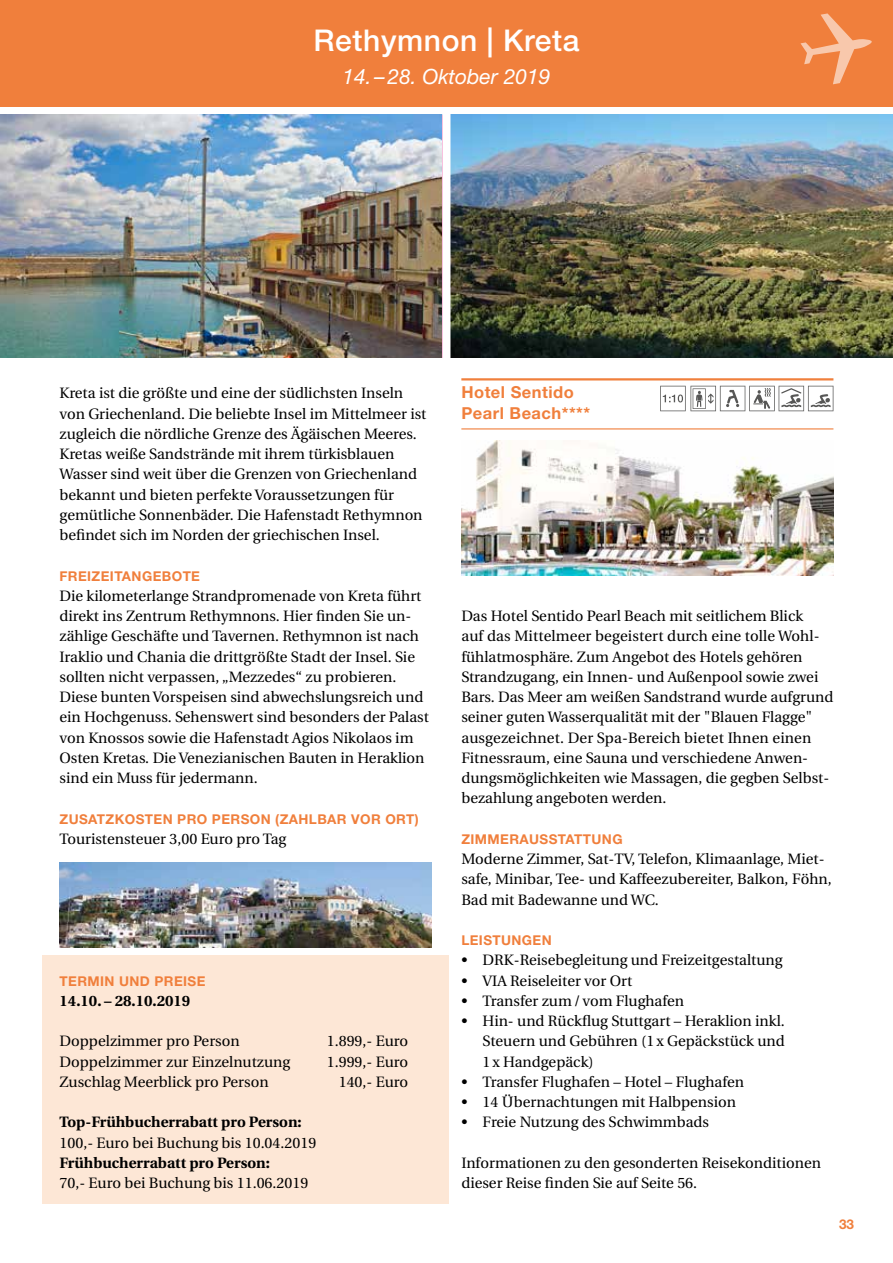
<style>
.page{position:relative;width:893px;height:1263px;background:#fff}
.page>*{position:absolute;margin:0;border:0;box-sizing:border-box;transform-origin:0 0}
.t1{font:500 30px "Helvetica Neue LT Pro";letter-spacing:.02em;color:#fff}
.t2{font:italic 21px "Helvetica Neue LT Pro";color:#fff}
.t3{font:700 16.5px/20.2px "Helvetica Neue LT Pro";letter-spacing:.03em;color:#f07f3c}
.t4{font:15px/20.2px "Utopia";color:#000}
.t5{font:700 15px "Utopia";color:#000}
.t6{font:700 13.5px "Helvetica Neue LT Pro";letter-spacing:.03em;color:#f07f3c}
</style>
<div class="page">
<div style="left:0;top:0;width:893px;height:106px;background:#f07f3c"></div>
<svg style="left:800px;top:13px;width:72px;height:71px"></svg>
<img style="left:0;top:115px;width:442px;height:243px">
<img style="left:461px;top:440px;width:372px;height:136px">
<img style="left:450px;top:115px;width:443px;height:243px">
<hr style="left:461px;top:378px;width:372px;height:2px;background:#f07f3c">
<hr style="left:461px;top:428px;width:372px;height:1px;background:#f07f3c">
<div style="left:43px;top:955px;width:406px;height:248px;background:#fde7d6"></div>
<svg style="left:660px;top:386px;width:173px;height:25px"></svg>
<img style="left:60px;top:863px;width:372px;height:84px">
<h1 class="t1" style="left:314px;top:23px;width:267px">Rethymnon | Kreta</h1>
<h2 class="t2" style="left:342px;top:64px;width:209px">14. –28. Oktober 2019</h2>
<p class="t4" style="left:60px;top:383px;width:368px">Kreta ist die größte und eine der südlichsten Inseln von Griechenland. Die beliebte Insel im Mittelmeer ist zugleich die nördliche Grenze des Ägäischen Meeres.<br>Kretas weiße Sandstrände mit ihrem türkisblauen Wasser sind weit über die Grenzen von Griechenland bekannt und bieten perfekte Voraussetzungen für gemütliche Sonnenbäder. Die Hafenstadt Rethymnon befindet sich im Norden der griechischen Insel.</p>
<p class="t6" style="left:60px;top:567px;width:142px">FREIZEITANGEBOTE</p>
<p class="t4" style="left:60px;top:586px;width:371px">Die kilometerlange Strandpromenade von Kreta führt direkt ins Zentrum Rethymnons. Hier finden Sie un&shy;zählige Geschäfte und Tavernen. Rethymnon ist nach Iraklio und Chania die drittgrößte Stadt der Insel. Sie sollten nicht verpassen, „Mezzedes“ zu probieren.<br>Diese bunten Vorspeisen sind abwechslungsreich und ein Hochgenuss. Sehenswert sind besonders der Palast von Knossos sowie die Hafenstadt Agios Nikolaos im Osten Kretas. Die Venezianischen Bauten in Heraklion sind ein Muss für jedermann.</p>
<p class="t6" style="left:60px;top:810px;width:361px">ZUSATZKOSTEN PRO PERSON (ZAHLBAR VOR ORT)</p>
<p class="t4" style="left:60px;top:829px;width:228px">Touristensteuer 3,00 Euro pro Tag</p>
<p class="t6" style="left:60px;top:972px;width:147px">TERMIN UND PREISE</p>
<p class="t5" style="left:60px;top:992px;width:132px">14.10. – 28.10.2019</p>
<p class="t4" style="left:60px;top:1031px;width:182px">Doppelzimmer pro Person</p>
<p class="t4" style="left:327px;top:1031px;width:83px">1.899,- Euro</p>
<p class="t4" style="left:60px;top:1052px;width:232px">Doppelzimmer zur Einzelnutzung</p>
<p class="t4" style="left:327px;top:1052px;width:83px">1.999,- Euro</p>
<p class="t4" style="left:60px;top:1072px;width:211px">Zuschlag Meerblick pro Person</p>
<p class="t4" style="left:339px;top:1072px;width:71px">140,- Euro</p>
<p class="t5" style="left:60px;top:1114px;width:244px">Top-Frühbucherrabatt pro Person:</p>
<p class="t4" style="left:60px;top:1133px;width:258px">100,- Euro bei Buchung bis 10.04.2019</p>
<p class="t5" style="left:60px;top:1154px;width:212px">Frühbucherrabatt pro Person:</p>
<p class="t4" style="left:60px;top:1173px;width:250px">70,- Euro bei Buchung bis 11.06.2019</p>
<p class="t3" style="left:461px;top:382px;width:130px">Hotel Sentido<br>Pearl Beach****</p>
<p class="t4" style="left:461px;top:606px;width:374px">Das Hotel Sentido Pearl Beach mit seitlichem Blick<br>auf das Mittelmeer begeistert durch eine tolle Wohl&shy;fühlatmosphäre. Zum Angebot des Hotels gehören Strandzugang, ein Innen- und Außenpool sowie zwei Bars. Das Meer am weißen Sandstrand wurde aufgrund seiner guten Wasserqualität mit der "Blauen Flagge" ausgezeichnet. Der Spa-Bereich bietet Ihnen einen Fitnessraum, eine Sauna und verschiedene Anwen&shy;dungsmöglichkeiten wie Massagen, die gegben Selbst&shy;bezahlung angeboten werden.</p>
<p class="t6" style="left:461px;top:831px;width:163px">ZIMMERAUSSTATTUNG</p>
<p class="t4" style="left:461px;top:849px;width:372px">Moderne Zimmer, Sat-TV, Telefon, Klimaanlage, Miet&shy;safe, Minibar, Tee- und Kaffeezubereiter, Balkon, Föhn,<br>Bad mit Badewanne und WC.</p>
<p class="t6" style="left:461px;top:932px;width:92px">LEISTUNGEN</p>
<p class="t4" style="left:461px;top:950px;width:323px">• DRK-Reisebegleitung und Freizeitgestaltung</p>
<p class="t4" style="left:461px;top:971px;width:172px">• VIA Reiseleiter vor Ort</p>
<p class="t4" style="left:461px;top:991px;width:224px">• Transfer zum/vom Flughafen</p>
<p class="t4" style="left:483px;top:1011px;width:304px;text-align:justify;text-indent:-21px">• Hin- und Rückflug Stuttgart – Heraklion inkl.<br>Steuern und Gebühren (1x Gepäckstück und 1x Handgepäck)</p>
<p class="t4" style="left:461px;top:1072px;width:284px">• Transfer Flughafen – Hotel – Flughafen</p>
<p class="t4" style="left:461px;top:1092px;width:276px">• 14 Übernachtungen mit Halbpension</p>
<p class="t4" style="left:461px;top:1112px;width:249px">• Freie Nutzung des Schwimmbads</p>
<p class="t4" style="left:461px;top:1153px;width:361px">Informationen zu den gesonderten Reisekonditionen dieser Reise finden Sie auf Seite 56.</p>
<p class="t6" style="left:839px;top:1216px;width:17px">33</p>
</div>
